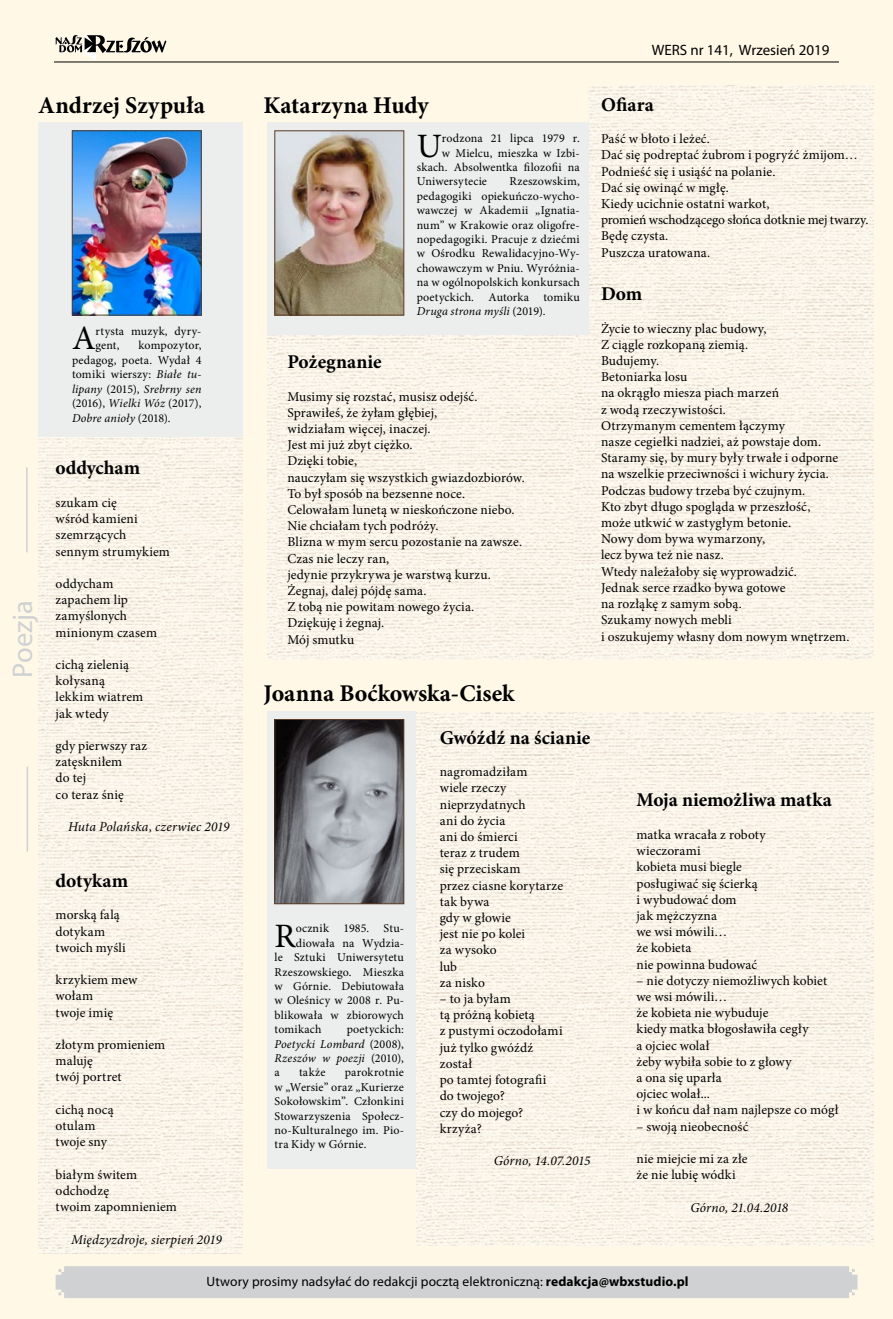
<style>
.page{position:relative;width:893px;height:1319px;background:#fff}
.page>*{position:absolute;margin:0;border:0;box-sizing:border-box;transform-origin:0 0}
.t1{font:34.2px "Minion Pro";color:#000}
.t2{font:28.5px "Myriad Pro";color:#d0d1d2}
.t3{font:700 24px "Minion Pro";color:#000}
.t4{font:700 19.5px "Minion Pro";color:#000}
.t5{font:15px "Myriad Pro";color:#000}
.t6{font:13.5px/16.2px "Minion Pro";letter-spacing:.01em;color:#000}
.t7{font:italic 13.5px "Minion Pro";letter-spacing:.01em;color:#000}
.t8{font:13.5px "Myriad Pro";letter-spacing:.01em;color:#000}
.t9{font:12px/14.4px "Minion Pro";letter-spacing:.015em;color:#000;text-align:justify}
.t10{font:italic 12px/14.4px "Minion Pro";letter-spacing:.015em;color:#000;text-align:justify}
.s1{font-style:italic}
.s2{font-style:normal}
.s3{font-weight:700}
</style>
<div class="page">
<div style="left:0;top:0;width:893px;height:1318px;background:#fff8e7"></div>
<img style="left:38px;top:437px;width:205px;height:816px">
<img style="left:267px;top:335px;width:321px;height:324px">
<img style="left:416px;top:712px;width:457px;height:533px">
<img style="left:588px;top:85px;width:285px;height:574px">
<div style="left:38px;top:122px;width:205px;height:315px;background:#eceded"></div>
<div style="left:267px;top:122px;width:321px;height:213px;background:#eceded"></div>
<div style="left:267px;top:710px;width:148px;height:458px;background:#eceded"></div>
<svg style="left:55px;top:35px;width:112px;height:26px"></svg>
<hr style="left:54px;top:62px;width:785px;height:1px;background:#000">
<div style="left:56px;top:1266px;width:801px;height:31px;background:#d0d1d2"></div>
<hr style="left:27px;top:766px;width:1px;height:85px;background:#d0d1d2">
<hr style="left:26px;top:467px;width:2px;height:85px;background:#d0d1d2">
<img style="left:74px;top:133px;width:125px;height:180px">
<div style="left:72px;top:131px;width:129px;height:184px;border:1px solid #5e3b24"></div>
<img style="left:277px;top:133px;width:125px;height:180px">
<div style="left:275px;top:131px;width:129px;height:184px;border:1px solid #5e3b24"></div>
<img style="left:277px;top:721px;width:125px;height:180px">
<div style="left:275px;top:719px;width:129px;height:184px;border:1px solid #5e3b24"></div>
<p class="t5" style="left:652px;top:41px;width:179px">WERS nr 141, Wrzesień 2019</p>
<h3 class="t3" style="left:38px;top:88px;width:168px">Andrzej Szypuła</h3>
<h3 class="t3" style="left:263px;top:88px;width:167px">Katarzyna Hudy</h3>
<h2 class="t2" style="left:5px;top:677px;width:79px;rotate:-90deg">Poezja</h2>
<h1 class="t1" style="left:72px;top:315px;width:25px">A</h1>
<p class="t9" style="left:96px;top:324px;width:107px">rtysta muzyk, dyry&shy;gent,</p>
<p class="t9" style="left:72px;top:338px;width:131px;text-indent:67px">kompozytor, pedagog, poeta. Wydał 4 tomiki wierszy: <span class="s1">Białe tu&shy;lipany</span> (2015), <span class="s1">Srebrny sen </span>(2016), <span class="s1">Wielki Wóz</span> (2017), <span class="s1">Dobre anioły</span> (2018).</p>
<h3 class="t4" style="left:56px;top:454px;width:86px">oddycham</h3>
<p class="t6" style="left:56px;top:494px;width:116px">szukam cię<br>wśród kamieni szemrzących sennym strumykiem</p>
<p class="t6" style="left:56px;top:575px;width:103px">oddycham zapachem lip zamyślonych minionym czasem</p>
<p class="t6" style="left:56px;top:656px;width:89px">cichą zielenią kołysaną lekkim wiatrem jak wtedy</p>
<p class="t6" style="left:56px;top:737px;width:93px">gdy pierwszy raz zatęskniłem<br>do tej<br>co teraz śnię</p>
<p class="t7" style="left:68px;top:817px;width:163px">Huta Polańska, czerwiec 2019</p>
<h3 class="t4" style="left:56px;top:866px;width:74px">dotykam</h3>
<p class="t6" style="left:56px;top:906px;width:72px">morską falą dotykam twoich myśli</p>
<p class="t6" style="left:56px;top:971px;width:83px">krzykiem mew wołam<br>twoje imię</p>
<p class="t6" style="left:56px;top:1036px;width:111px">złotym promieniem maluję<br>twój portret</p>
<p class="t6" style="left:56px;top:1101px;width:60px">cichą nocą otulam twoje sny</p>
<p class="t6" style="left:56px;top:1166px;width:123px">białym świtem odchodzę<br>twoim zapomnieniem</p>
<p class="t7" style="left:71px;top:1229px;width:152px">Międzyzdroje, sierpień 2019</p>
<h1 class="t1" style="left:417px;top:123px;width:27px">U</h1>
<p class="t9" style="left:442px;top:131px;width:139px">rodzona 21 lipca 1979 r.</p>
<p class="t9" style="left:442px;top:145px;width:139px">w Mielcu, mieszka w Izbi-</p>
<p class="t9" style="left:417px;top:160px;width:164px">skach. Absolwentka filozofii na</p>
<p class="t9" style="left:417px;top:174px;width:72px">Uniwersytecie</p>
<p class="t9" style="left:417px;top:174px;width:164px;text-indent:93px">Rzeszowskim, pedagogiki opiekuńczo-wycho&shy;wawczej w Akademii „Ignatia&shy;num” w Krakowie oraz oligofre&shy;nopedagogiki. Pracuje z dziećmi w Ośrodku Rewalidacyjno-Wy&shy;chowawczym w Pniu. Wyróżnia&shy;na w ogólnopolskich konkursach poetyckich. Autorka tomiku <span class="s1">Druga strona myśli</span> (2019).</p>
<h3 class="t4" style="left:287px;top:348px;width:96px">Pożegnanie</h3>
<p class="t6" style="left:287px;top:388px;width:239px">Musimy się rozstać, musisz odejść.<br>Sprawiłeś, że żyłam głębiej,<br>widziałam więcej, inaczej.<br>Jest mi już zbyt ciężko.<br>Dzięki tobie,<br>nauczyłam się wszystkich gwiazdozbiorów.<br>To był sposób na bezsenne noce.<br>Celowałam lunetą w nieskończone niebo.<br>Nie chciałam tych podróży.<br>Blizna w mym sercu pozostanie na zawsze.<br>Czas nie leczy ran,<br>jedynie przykrywa je warstwą kurzu.<br>Żegnaj, dalej pójdę sama.<br>Z tobą nie powitam nowego życia.<br>Dziękuję i żegnaj.<br>Mój smutku</p>
<h3 class="t3" style="left:263px;top:676px;width:253px">Joanna Boćkowska-Cisek</h3>
<h1 class="t1" style="left:275px;top:912px;width:23px">R</h1>
<p class="t9" style="left:296px;top:921px;width:110px">ocznik 1985. Stu-</p>
<p class="t9" style="left:296px;top:935px;width:110px">diowała na Wydzia-</p>
<p class="t9" style="left:275px;top:949px;width:131px">le Sztuki Uniwersytetu</p>
<p class="t9" style="left:275px;top:964px;width:131px">Rzeszowskiego. Mieszka</p>
<p class="t9" style="left:275px;top:978px;width:131px">w Górnie. Debiutowała</p>
<p class="t9" style="left:275px;top:993px;width:131px">w Oleśnicy w 2008 r. Pu-</p>
<p class="t9" style="left:275px;top:1007px;width:131px">blikowała w zbiorowych</p>
<p class="t9" style="left:275px;top:1021px;width:48px">tomikach</p>
<p class="t10" style="left:275px;top:1021px;width:131px;text-indent:72px"><span class="s2">poetyckich:<br></span>Poetycki Lombard <span class="s2">(2008), </span>Rzeszów w poezji <span class="s2">(2010), a</span></p>
<p class="t9" style="left:275px;top:1065px;width:131px;text-indent:70px">parokrotnie w „Wersie” oraz „Kurierze Sokołowskim”. Członkini Stowarzyszenia Społecz&shy;no-Kulturalnego im. Pio&shy;tra Kidy w Górnie.</p>
<p class="t9" style="left:299px;top:1065px;width:28px">także</p>
<h3 class="t4" style="left:440px;top:723px;width:152px">Gwóźdź na ścianie</h3>
<p class="t6" style="left:440px;top:763px;width:125px">nagromadziłam<br>wiele rzeczy nieprzydatnych<br>ani do życia<br>ani do śmierci<br>teraz z trudem<br>się przeciskam<br>przez ciasne korytarze tak bywa<br>gdy w głowie<br>jest nie po kolei<br>za wysoko<br>lub<br>za nisko</p>
<p class="t6" style="left:440px;top:990px;width:124px">– to ja byłam<br>tą próżną kobietą<br>z pustymi oczodołami już tylko gwóźdź został<br>po tamtej fotografii do twojego?<br>czy do mojego? krzyża?</p>
<p class="t7" style="left:494px;top:1151px;width:98px">Górno, 14.07.2015</p>
<h3 class="t4" style="left:601px;top:91px;width:54px">Ofiara</h3>
<p class="t6" style="left:601px;top:131px;width:269px">Paść w błoto i leżeć.<br>Dać się podreptać żubrom i pogryźć żmijom…<br>Podnieść się i usiąść na polanie.<br>Dać się owinąć w mgłę.<br>Kiedy ucichnie ostatni warkot,<br>promień wschodzącego słońca dotknie mej twarzy.<br>Będę czysta.<br>Puszcza uratowana.</p>
<h3 class="t4" style="left:601px;top:280px;width:43px">Dom</h3>
<p class="t6" style="left:601px;top:320px;width:250px">Życie to wieczny plac budowy,<br>Z ciągle rozkopaną ziemią.<br>Budujemy.<br>Betoniarka losu<br>na okrągło miesza piach marzeń<br>z wodą rzeczywistości.<br>Otrzymanym cementem łączymy<br>nasze cegiełki nadziei, aż powstaje dom.<br>Staramy się, by mury były trwałe i odporne na wszelkie przeciwności i wichury życia.<br>Podczas budowy trzeba być czujnym.<br>Kto zbyt długo spogląda w przeszłość,<br>może utkwić w zastygłym betonie.<br>Nowy dom bywa wymarzony,<br>lecz bywa też nie nasz.<br>Wtedy należałoby się wyprowadzić.<br>Jednak serce rzadko bywa gotowe<br>na rozłąkę z samym sobą.<br>Szukamy nowych mebli<br>i oszukujemy własny dom nowym wnętrzem.</p>
<h3 class="t4" style="left:636px;top:786px;width:197px">Moja niemożliwa matka</h3>
<p class="t6" style="left:636px;top:826px;width:131px">matka wracała z roboty wieczorami<br>kobieta musi biegle posługiwać się ścierką<br>i wybudować dom<br>jak mężczyzna<br>we wsi mówili…<br>że kobieta<br>nie powinna budować</p>
<p class="t6" style="left:636px;top:972px;width:203px">– nie dotyczy niemożliwych kobiet we wsi mówili…<br>że kobieta nie wybuduje<br>kiedy matka błogosławiła cegły<br>a ojciec wolał<br>żeby wybiła sobie to z głowy<br>a ona się uparła<br>ojciec wolał...<br>i w końcu dał nam najlepsze co mógł</p>
<p class="t6" style="left:636px;top:1118px;width:113px">– swoją nieobecność</p>
<p class="t6" style="left:636px;top:1150px;width:113px">nie miejcie mi za złe że nie lubię wódki</p>
<p class="t7" style="left:690px;top:1197px;width:99px">Górno, 21.04.2018</p>
<p class="t8" style="left:207px;top:1272px;width:484px">Utwory prosimy nadsyłać do redakcji pocztą elektroniczną: <span class="s3">redakcja@wbxstudio.pl</span></p>
</div>
